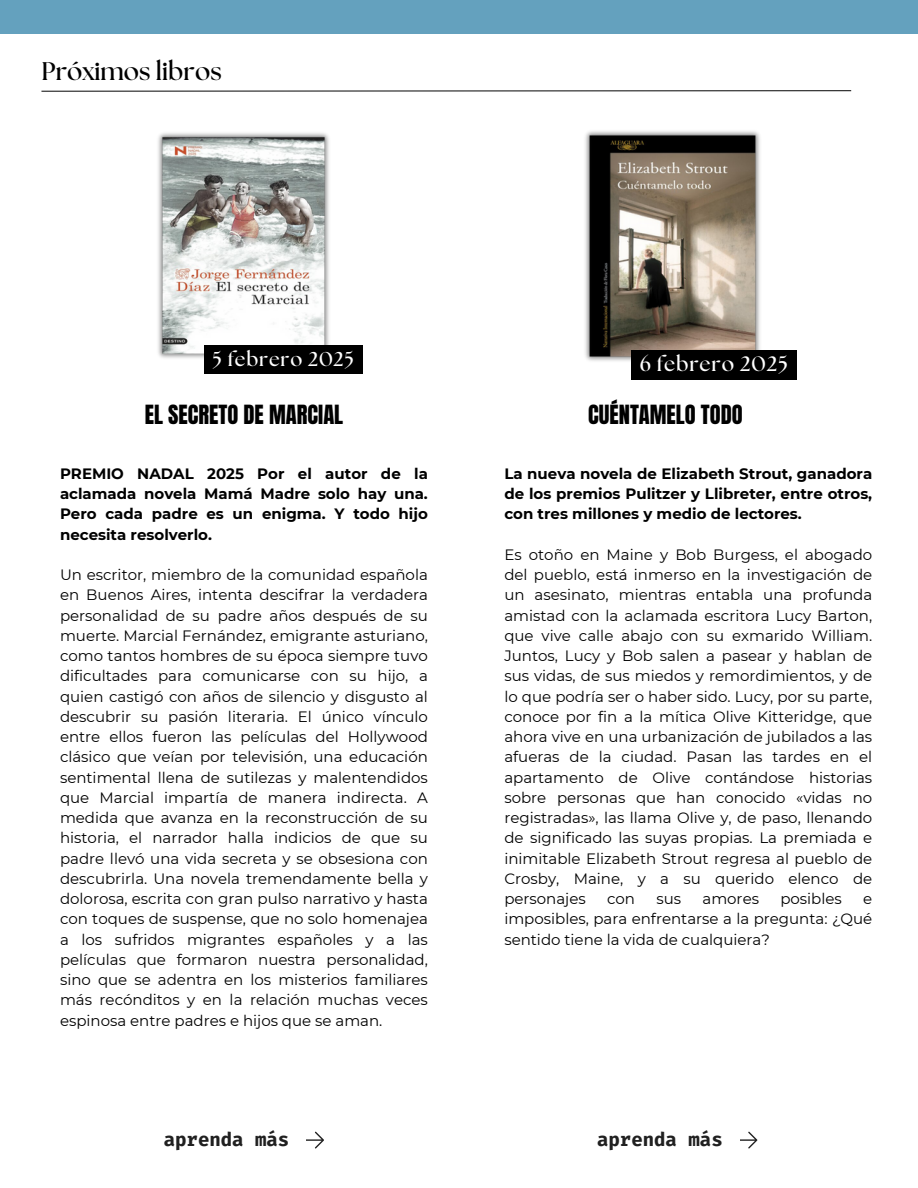
<style>
.page{position:relative;width:918px;height:1188px;background:#fff}
.page>*{position:absolute;margin:0;border:0;box-sizing:border-box;transform-origin:0 0}
.t1{font:700 25.5px "The Seasons";color:#000}
.t2{font:22.5px "Anton";color:#000}
.t3{font:700 20.85px "The Seasons";letter-spacing:.04em;color:#fff}
.t4{font:700 19.95px "The Seasons";letter-spacing:.04em;color:#fff}
.t5{font:700 19.05px "Fira Code";color:#202020}
.t6{font:15px/20.2px "Montserrat";color:#000;text-align:justify}
.t7{font:700 15px/20.2px "Montserrat";color:#000;text-align:justify}
</style>
<div class="page">
<svg style="left:740px;top:1132px;width:17px;height:16px"></svg>
<svg style="left:307px;top:1132px;width:17px;height:16px"></svg>
<div style="left:0;top:0;width:918px;height:34px;background:#64a1be"></div>
<svg style="left:41px;top:90px;width:811px;height:2px;background:#808080"></svg>
<img style="left:158px;top:133px;width:175px;height:225px">
<img style="left:585px;top:131px;width:175px;height:230px">
<div style="left:631px;top:350px;width:166px;height:29px;background:#000"></div>
<div style="left:204px;top:346px;width:159px;height:28px;background:#000"></div>
<h5 class="t1" style="left:42px;top:60px;width:182px">Próximos libros</h5>
<p class="t4" style="left:213px;top:350px;width:143px">5 febrero 2025</p>
<h1 class="t3" style="left:640px;top:354px;width:150px">6 febrero 2025</h1>
<p class="t2" style="left:145px;top:398px;width:200px">EL SECRETO DE MARCIAL</p>
<p class="t2" style="left:588px;top:398px;width:156px">CUÉNTAMELO TODO</p>
<p class="t7" style="left:60px;top:463px;width:369px">PREMIO NADAL 2025 Por el autor de la aclamada novela Mamá Madre solo hay una.<br>Pero cada padre es un enigma. Y todo hijo necesita resolverlo.</p>
<p class="t6" style="left:60px;top:565px;width:369px">Un escritor, miembro de la comunidad española en Buenos Aires, intenta descifrar la verdadera personalidad de su padre años después de su muerte. Marcial Fernández, emigrante asturiano, como tantos hombres de su época siempre tuvo dificultades para comunicarse con su hijo, a quien castigó con años de silencio y disgusto al descubrir su pasión literaria. El único vínculo entre ellos fueron las películas del Hollywood clásico que veían por televisión, una educación sentimental llena de sutilezas y malentendidos que Marcial impartía de manera indirecta. A medida que avanza en la reconstrucción de su historia, el narrador halla indicios de que su padre llevó una vida secreta y se obsesiona con descubrirla. Una novela tremendamente bella y dolorosa, escrita con gran pulso narrativo y hasta con toques de suspense, que no solo homenajea a los sufridos migrantes españoles y a las películas que formaron nuestra personalidad, sino que se adentra en los misterios familiares más recónditos y en la relación muchas veces espinosa entre padres e hijos que se aman.</p>
<h2 class="t7" style="left:504px;top:463px;width:369px">La nueva novela de Elizabeth Strout, ganadora de los premios Pulitzer y Llibreter, entre otros, con tres millones y medio de lectores.</h2>
<h5 class="t6" style="left:504px;top:544px;width:369px">Es otoño en Maine y Bob Burgess, el abogado del pueblo, está inmerso en la investigación de un asesinato, mientras entabla una profunda amistad con la aclamada escritora Lucy Barton, que vive calle abajo con su exmarido William.<br>Juntos, Lucy y Bob salen a pasear y hablan de sus vidas, de sus miedos y remordimientos, y de lo que podría ser o haber sido. Lucy, por su parte, conoce por fin a la mítica Olive Kitteridge, que ahora vive en una urbanización de jubilados a las afueras de la ciudad. Pasan las tardes en el apartamento de Olive contándose historias sobre personas que han conocido «vidas no registradas», las llama Olive y, de paso, llenando de significado las suyas propias. La premiada e inimitable Elizabeth Strout regresa al pueblo de Crosby, Maine, y a su querido elenco de personajes</h5>
<h5 class="t6" style="left:607px;top:889px;width:29px">con</h5>
<h5 class="t6" style="left:656px;top:889px;width:26px">sus</h5>
<h5 class="t6" style="left:702px;top:889px;width:58px">amores</h5>
<h5 class="t6" style="left:780px;top:889px;width:63px">posibles</h5>
<h5 class="t6" style="left:504px;top:889px;width:369px;text-indent:359px">e imposibles, para enfrentarse a la pregunta: ¿Qué sentido tiene la vida de cualquiera?</h5>
<h2 class="t5" style="left:164px;top:1127px;width:127px">aprenda más</h2>
<p class="t5" style="left:597px;top:1127px;width:127px">aprenda más</p>
</div>
